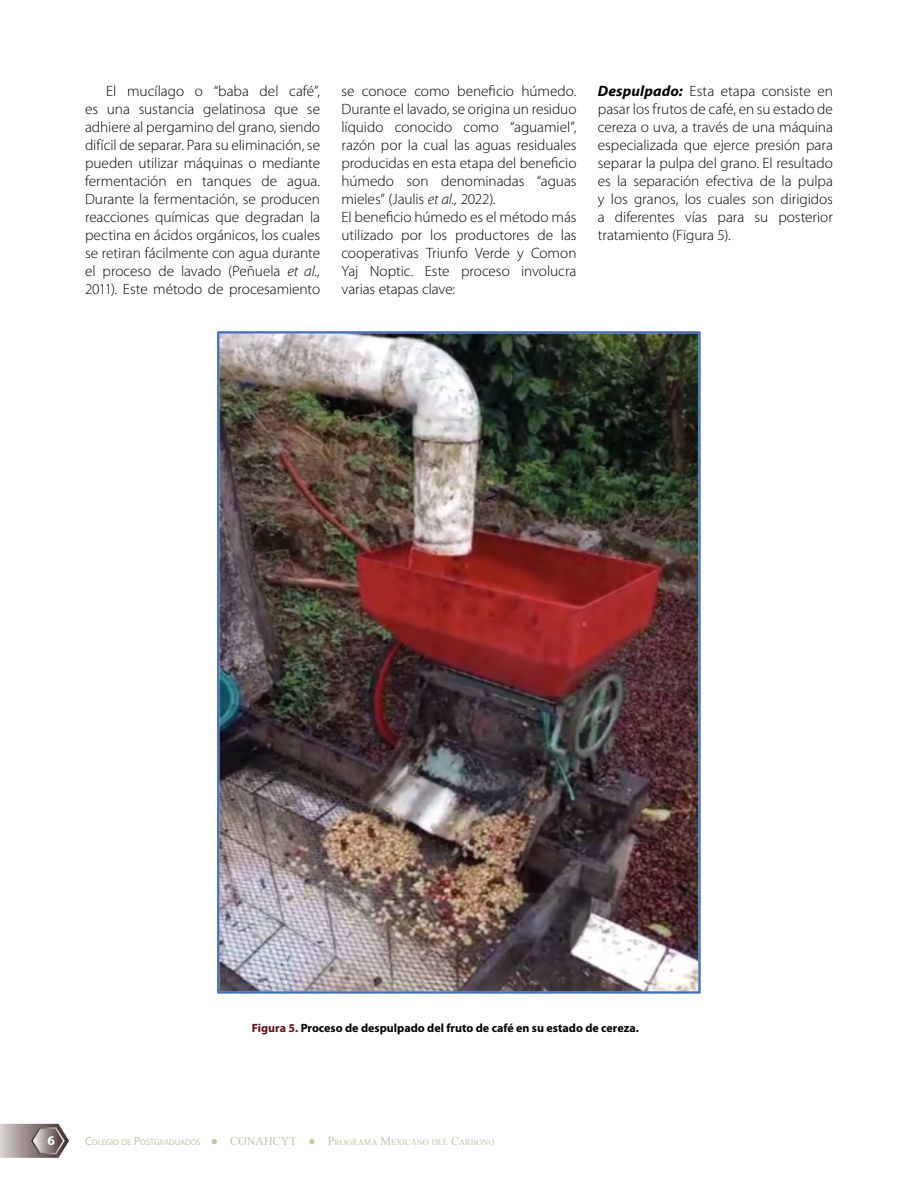
<style>
.page{position:relative;width:918px;height:1188px;background:#fff}
.page>*{position:absolute;margin:0;border:0;box-sizing:border-box;transform-origin:0 0}
.t1{font:300 15px/18px "Myriad Pro";letter-spacing:-.005em;color:#000;text-align:justify}
.t2{font:700 13.5px "Myriad Pro";color:#fff}
.t3{font:700 12px "Myriad Pro";color:#000}
.t4{font:8.4px "Myriad Pro";color:#c5c3a9}
.t5{font:8.4px "Times New Roman";color:#c5c3a9}
.s1{font-style:italic}
.s2{font-weight:700;font-style:italic}
.s3{color:#621115}
.s4{font-size:12px}
.s5{font-family:"Times New Roman";font-size:12px}
.s6{font-family:"Times New Roman"}
</style>
<div class="page">
<svg style="left:0;top:1124px;width:69px;height:34px"></svg>
<img style="left:217px;top:332px;width:484px;height:662px">
<p class="t1" style="left:85px;top:82px;width:237px;text-indent:21px">El mucílago o “baba del café”, es una sustancia gelatinosa que se adhiere al pergamino del grano, siendo difícil de separar. Para su eliminación, se pueden utilizar máquinas o mediante fermentación en tanques de agua.<br>Durante la fermentación, se producen reacciones químicas que degradan la pectina en ácidos orgánicos, los cuales se retiran fácilmente con agua durante el proceso de lavado (Peñuela <span class="s1">et al., </span>2011). Este método de procesamiento</p>
<p class="t1" style="left:341px;top:82px;width:237px;text-align:left">se conoce como beneficio húmedo.<br>Durante el lavado, se origina un residuo líquido conocido como “aguamiel”, razón por la cual las aguas residuales producidas en esta etapa del beneficio húmedo son denominadas “aguas mieles” (Jaulis <span class="s1">et al.,</span> 2022).<br>El beneficio húmedo es el método más utilizado por los productores de las cooperativas Triunfo Verde y Comon Yaj Noptic. Este proceso involucra varias etapas clave:</p>
<p class="t1" style="left:598px;top:82px;width:237px"><span class="s2">Despulpado:</span> Esta etapa consiste en pasar los frutos de café, en su estado de cereza o uva, a través de una máquina especializada que ejerce presión para separar la pulpa del grano. El resultado es la separación efectiva de la pulpa y los granos, los cuales son dirigidos a diferentes vías para su posterior tratamiento (Figura 5).</p>
<p class="t3" style="left:252px;top:1021px;width:388px"><span class="s3">Figura 5.</span> Proceso de despulpado del fruto de café en su estado de cereza.</p>
<p class="t2" style="left:48px;top:1132px;width:9px">6</p>
<p class="t4" style="left:85px;top:1137px;width:327px"><span class="s4">C</span>OLEGIO DE <span class="s4">P</span>OSTGRADUADOS <span class="s5">● CONAHCYT ● P</span><span class="s6">ROGRAMA</span> <span class="s5">M</span><span class="s6">EXICANO</span></p>
<p class="t5" style="left:432px;top:1137px;width:52px">DEL <span class="s4">C</span>ARBONO</p>
</div>
